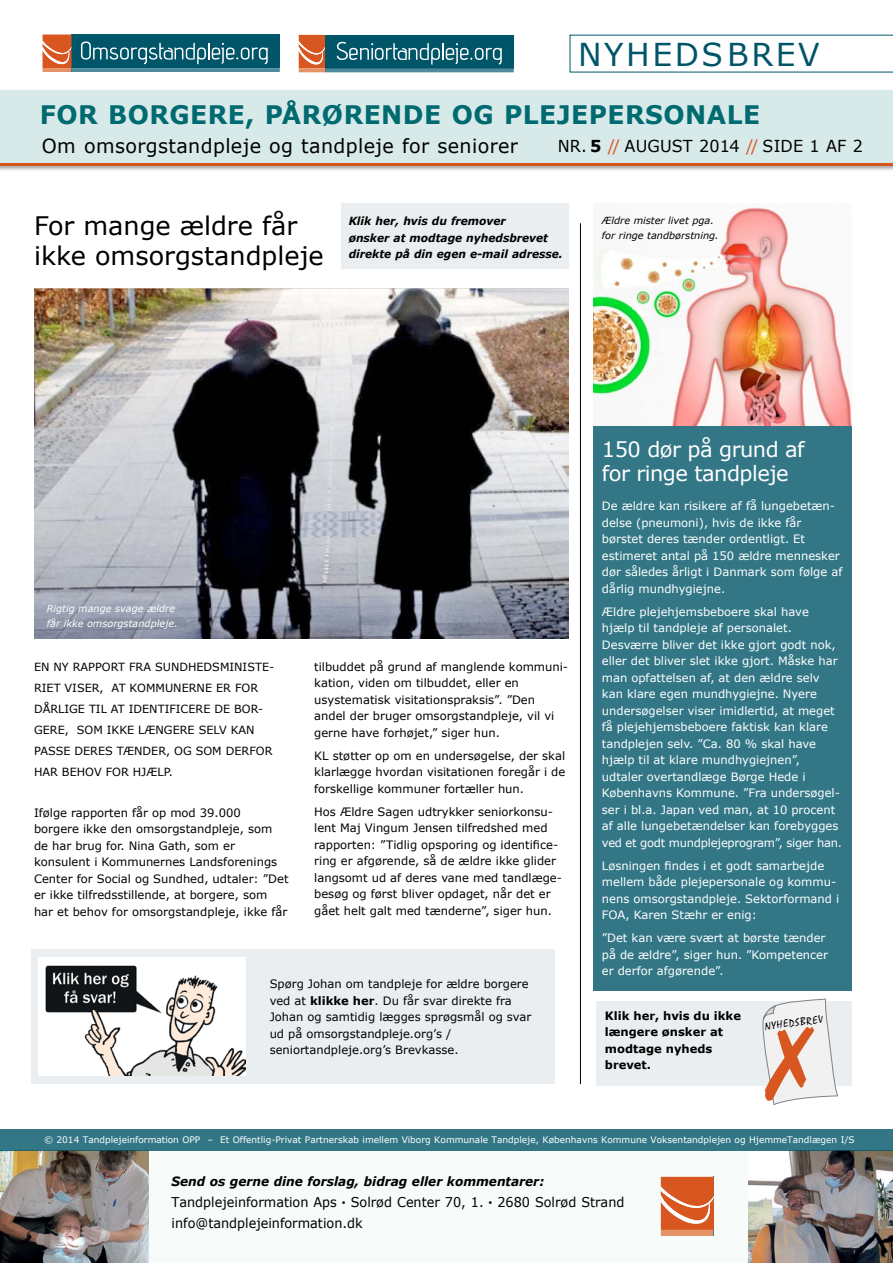
<style>
.page{position:relative;width:893px;height:1263px;background:#fff}
.page>*{position:absolute;margin:0;border:0;box-sizing:border-box;transform-origin:0 0}
.t1{font:31.5px "Verdana";letter-spacing:.08em;color:#005568}
.t2{font:25.5px/30px "Verdana";color:#000}
.t3{font:700 25.5px "Verdana";letter-spacing:.02em;color:#006a71}
.t4{font:21px/24px "Verdana";letter-spacing:-.025em;color:#fff}
.t5{font:19.5px "Verdana";letter-spacing:.02em;color:#000}
.t6{font:16.5px "Verdana";letter-spacing:.01em;color:#000}
.t7{font:13.5px/21px "Verdana";color:#000;scale:.95 1}
.t8{font:italic 700 12.75px "Verdana";color:#000;scale:.95 1}
.t9{font:11.55px/16.5px "Verdana";color:#000}
.t10{font:11.55px/16.5px "Verdana";color:#fff}
.t11{font:700 11.55px/16.5px "Verdana";color:#000}
.t12{font:11.25px "Verdana";color:#000}
.t13{font:italic 700 11.25px/16.5px "Verdana";color:#000;scale:.95 1}
.t14{font:10.95px "Mistral";color:#000}
.t15{font:italic 9.75px/15px "Verdana";color:#fff}
.t16{font:italic 9.75px/15px "Verdana";color:#000}
.t17{font:9px "Verdana";color:#fff}
.s1{font-weight:700}
.s2{color:#d85620}
.s3{font-size:7.5px}
</style>
<div class="page">
<div style="left:593px;top:239px;width:258px;height:752px;background:#337786"></div>
<div style="left:596px;top:1001px;width:256px;height:85px;background:#eaeef0"></div>
<div style="left:0;top:1150px;width:893px;height:113px;background:#f6faf9"></div>
<div style="left:0;top:90px;width:893px;height:76px;background:#d8e9e9"></div>
<img style="left:748px;top:1150px;width:145px;height:113px">
<div style="left:0;top:162px;width:893px;height:11px;background:#000;opacity:.25"></div>
<hr style="left:0;top:164px;width:893px;height:2px;background:#d85620">
<img style="left:0;top:1150px;width:149px;height:113px">
<div style="left:0;top:1129px;width:893px;height:21px;background:#337786"></div>
<svg style="left:661px;top:1177px;width:52px;height:59px;background:#de7143"></svg>
<svg style="left:43px;top:35px;width:237px;height:37px;background:#3b6e77"></svg>
<svg style="left:299px;top:35px;width:215px;height:37px;background:#396d76"></svg>
<svg style="left:570px;top:35px;width:323px;height:37px"></svg>
<hr style="left:580px;top:223px;width:1px;height:861px;background:#000">
<div style="left:31px;top:949px;width:524px;height:135px;background:#eaeef0"></div>
<img style="left:39px;top:958px;width:207px;height:117px">
<img style="left:34px;top:288px;width:535px;height:351px">
<img style="left:593px;top:206px;width:258px;height:219px">
<div style="left:342px;top:203px;width:227px;height:66px;background:#eaeef0"></div>
<svg style="left:763px;top:999px;width:75px;height:106px"></svg>
<h1 class="t1" style="left:578px;top:34px;width:243px">NYHEDSbrev</h1>
<h2 class="t3" style="left:40px;top:98px;width:722px">For borgere, pårørende og plejepersonale</h2>
<h3 class="t5" style="left:42px;top:134px;width:478px">Om omsorgstandpleje og tandpleje for seniorer</h3>
<h3 class="t6" style="left:558px;top:136px;width:307px">NR. <span class="s1">5</span> <span class="s2">//</span> august 2014 <span class="s2">//</span> Side 1 af 2</h3>
<h2 class="t2" style="left:34px;top:211px;width:291px">For mange ældre får ikke omsorgstandpleje</h2>
<p class="t13" style="left:349px;top:213px;width:227px">Klik her, hvis du fremover<br>ønsker at modtage nyhedsbrevet direkte på din egen e-mail adresse.</p>
<p class="t16" style="left:602px;top:213px;width:118px">Ældre mister livet pga. for ringe tandbørstning.</p>
<p class="t15" style="left:47px;top:601px;width:133px">Rigtig mange svage ældre får ikke omsorgstandpleje.</p>
<p class="t12" style="left:34px;top:659px;width:147px">En ny rappo rt fra Sundhedsm</p>
<p class="t12" style="left:229px;top:659px;width:46px">iniste-</p>
<p class="t12" style="left:34px;top:680px;width:105px">riet vise r, at komm</p>
<p class="t12" style="left:165px;top:680px;width:95px">unerne er for</p>
<p class="t12" style="left:34px;top:701px;width:108px">dårlige til at iden</p>
<p class="t12" style="left:158px;top:701px;width:107px">tificere de bor-</p>
<p class="t12" style="left:34px;top:722px;width:52px">gere, som</p>
<p class="t12" style="left:107px;top:722px;width:13px">ikke</p>
<p class="t12" style="left:138px;top:722px;width:101px">længere selv kan</p>
<p class="t12" style="left:34px;top:743px;width:15px">passe</p>
<p class="t12" style="left:75px;top:743px;width:59px">de res tænde</p>
<p class="t12" style="left:158px;top:743px;width:47px">r, og som</p>
<p class="t12" style="left:226px;top:743px;width:48px">derfor</p>
<p class="t12" style="left:34px;top:764px;width:37px">ha r beho</p>
<p class="t12" style="left:94px;top:764px;width:48px">v fo r hjæ</p>
<p class="t12" style="left:157px;top:764px;width:17px">lp.</p>
<p class="t9" style="left:34px;top:804px;width:256px">Ifølge rapporten får op mod 39.000 borgere ikke den omsorgstandpleje, som de har brug for. Nina Gath, som er konsulent i Kommunernes Landsforenings Center for Social og Sundhed, udtaler: ”Det er ikke tilfredsstillende, at borgere, som har et behov for omsorgstandpleje, ikke får</p>
<p class="t9" style="left:314px;top:658px;width:255px">tilbuddet på grund af manglende kommuni&shy;kation, viden om tilbuddet, eller en usystematisk visitationspraksis”. ”Den andel der bruger omsorgstandpleje, vil vi gerne have forhøjet,” siger hun.</p>
<p class="t9" style="left:314px;top:747px;width:253px;text-align:justify">KL støtter op om en undersøgelse, der skal klarlægge hvordan visitationen foregår i de forskellige kommuner fortæller hun.</p>
<p class="t9" style="left:314px;top:803px;width:249px">Hos Ældre Sagen udtrykker seniorkonsu&shy;lent Maj Vingum Jensen tilfredshed med rapporten: ”Tidlig opsporing og identifice&shy;ring er afgørende, så de ældre ikke glider langsomt ud af deres vane med tandlæge&shy;besøg og først bliver opdaget, når det er gået helt galt med tænderne”, siger hun.</p>
<p class="t9" style="left:270px;top:976px;width:263px">Spørg Johan om tandpleje for ældre borgere ved at <span class="s1">klikke her</span>. Du får svar direkte fra Johan og samtidig lægges sprøgsmål og svar ud på omsorgstandpleje.org’s / seniortandpleje.org’s Brevkasse.</p>
<h3 class="t4" style="left:602px;top:438px;width:204px">150 dør på grund af for ringe tandpleje</h3>
<p class="t10" style="left:602px;top:498px;width:242px">De ældre kan risikere af få lungebetæn&shy;delse (pneumoni), hvis de ikke får børstet deres tænder ordentligt. Et estimeret antal på 150 ældre mennesker dør således årligt i Danmark som følge af dårlig mundhygiejne.</p>
<p class="t10" style="left:602px;top:603px;width:242px">Ældre plejehjemsbeboere skal have hjælp til tandpleje af personalet.<br>Desværre bliver det ikke gjort godt nok, eller det bliver slet ikke gjort. Måske har man opfattelsen af, at den ældre selv kan klare egen mundhygiejne. Nyere undersøgelser viser imidlertid, at meget få plejehjemsbeboere faktisk kan klare tandplejen selv. ”Ca. 80 % skal have hjælp til at klare mundhygiejnen”, udtaler overtandlæge Børge Hede i Københavns Kommune. ”Fra undersøgel&shy;ser i bl.a. Japan ved man, at 10 procent af alle lungebetændelser kan forebygges ved et godt mundplejeprogram”, siger han.</p>
<p class="t10" style="left:602px;top:857px;width:239px">Løsningen findes i et godt samarbejde mellem både plejepersonale og kommu&shy;nens omsorgstandpleje. Sektorformand i FOA, Karen Stæhr er enig:</p>
<p class="t10" style="left:602px;top:930px;width:228px">”Det kan være svært at børste tænder på de ældre”, siger hun. ”Kompetencer er derfor afgørende”.</p>
<p class="t11" style="left:605px;top:1007px;width:138px">Klik her, hvis du ikke længere ønsker at modtage nyheds brevet.</p>
<p class="t14" style="left:764px;top:1020px;width:60px;rotate:-7deg">NYHEDSBREV</p>
<p class="t17" style="left:44px;top:1134px;width:152px">© 2014 Tandplejeinformation OPP</p>
<p class="t17" style="left:207px;top:1134px;width:649px">– Et Offentlig-Privat Partnerskab imellem Viborg Kommunale Tandpleje, Københavns Kommune Voksentandplejen og HjemmeTandlægen I/S</p>
<p class="t8" style="left:172px;top:1172px;width:394px">Send os gerne dine forslag, bidrag eller kommentarer:</p>
<p class="t7" style="left:172px;top:1191px;width:478px">Tandplejeinformation Aps <span class="s3">•</span> Solrød Center 70, 1. <span class="s3">•</span> 2680 Solrød Strand info@tandplejeinformation.dk</p>
</div>
